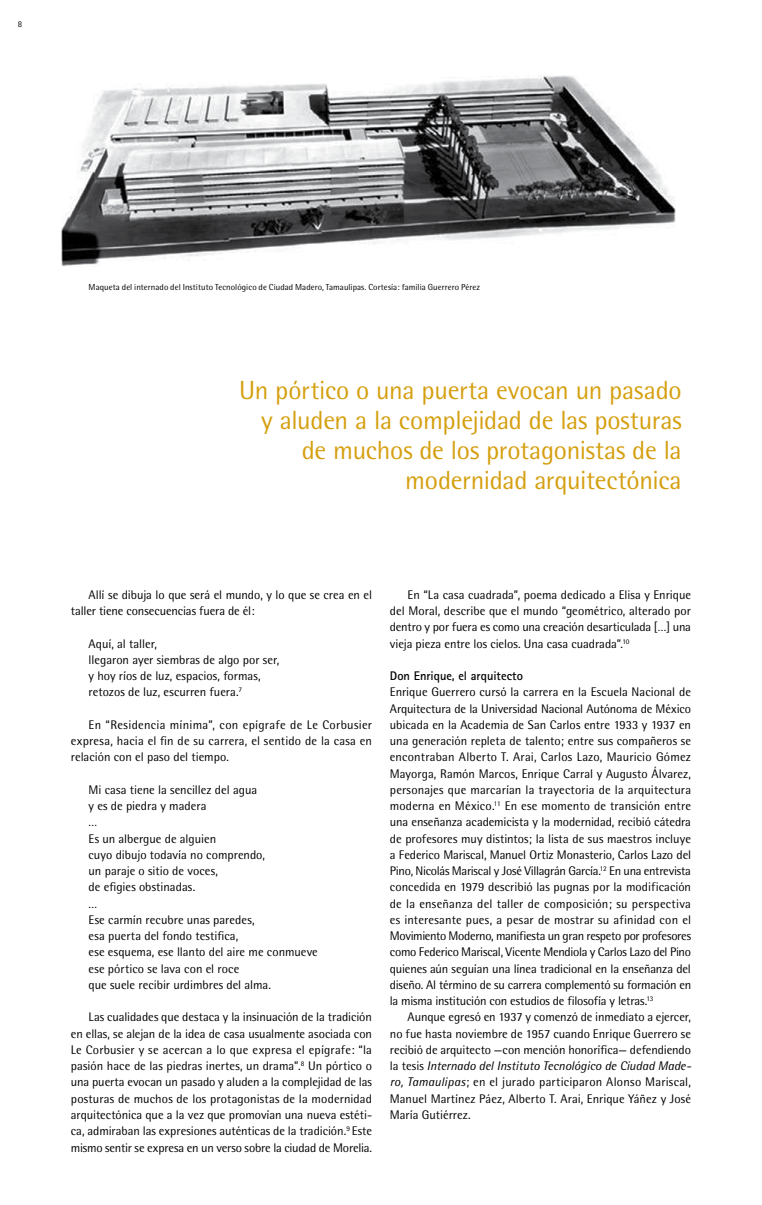
<style>
.page{position:relative;width:762px;height:1205px;background:#fff}
.page>*{position:absolute;margin:0;border:0;box-sizing:border-box;transform-origin:0 0}
.t1{font:26.25px/30px "Rotis Semi Sans";letter-spacing:-.01em;color:#d59f0f;text-align:right}
.t2{font:12.5px/16.2px "Rotis Semi Sans";color:#000;text-align:justify}
.t3{font:700 12.5px "Rotis Sans Serif";color:#000}
.t4{font:8.75px "Rotis Semi Sans";letter-spacing:.005em;color:#000}
.t5{font:8.75px "Rotis Sans Serif";color:#000}
.s1{font-style:italic}
</style>
<div class="page">
<img style="left:61px;top:75px;width:615px;height:192px">
<p class="t5" style="left:18px;top:19px;width:6px">8</p>
<p class="t4" style="left:89px;top:282px;width:393px">Maqueta del internado del Instituto Tecnológico de Ciudad Madero, Tamaulipas. Cortesía: familia Guerrero Pérez</p>
<h1 class="t1" style="left:239px;top:375px;width:444px">Un pórtico o una puerta evocan un pasado y aluden a la complejidad de las posturas de muchos de los protagonistas de la modernidad arquitectónica</h1>
<p class="t2" style="left:71px;top:586px;width:303px;text-indent:18px">Allí se dibuja lo que será el mundo, y lo que se crea en el taller tiene consecuencias fuera de él:</p>
<p class="t2" style="left:89px;top:635px;width:192px;text-align:left">Aquí, al taller,<br>llegaron ayer siembras de algo por ser, y hoy ríos de luz, espacios, formas, retozos de luz, escurren fuera.<sup>7</sup></p>
<p class="t2" style="left:71px;top:716px;width:303px;text-indent:18px">En “Residencia mínima”, con epígrafe de Le Corbusier expresa, hacia el fin de su carrera, el sentido de la casa en relación con el paso del tiempo.</p>
<p class="t2" style="left:89px;top:781px;width:231px;text-align:left">Mi casa tiene la sencillez del agua<br>y es de piedra y madera<br>…<br>Es un albergue de alguien<br>cuyo dibujo todavía no comprendo,<br>un paraje o sitio de voces,<br>de efigies obstinadas.<br>…<br>Ese carmín recubre unas paredes,<br>esa puerta del fondo testifica,<br>ese esquema, ese llanto del aire me conmueve ese pórtico se lava con el roce<br>que suele recibir urdimbres del alma.</p>
<p class="t2" style="left:71px;top:1009px;width:303px;text-indent:18px">Las cualidades que destaca y la insinuación de la tradición en ellas, se alejan de la idea de casa usualmente asociada con Le Corbusier y se acercan a lo que expresa el epígrafe: “la pasión hace de las piedras inertes, un drama”.<sup>8</sup> Un pórtico o una puerta evocan un pasado y aluden a la complejidad de las posturas de muchos de los protagonistas de la modernidad arquitectónica que a la vez que promovían una nueva estéti&shy;ca, admiraban las expresiones auténticas de la tradición.<sup>9</sup> Este mismo sentir se expresa en un verso sobre la ciudad de Morelia.</p>
<p class="t2" style="left:390px;top:586px;width:303px;text-indent:18px">En “La casa cuadrada”, poema dedicado a Elisa y Enrique del Moral, describe que el mundo “geométrico, alterado por dentro y por fuera es como una creación desarticulada […] una vieja pieza entre los cielos. Una casa cuadrada”.<sup>10</sup></p>
<p class="t3" style="left:390px;top:668px;width:135px">Don Enrique, el arquitecto</p>
<p class="t2" style="left:390px;top:684px;width:303px">Enrique Guerrero cursó la carrera en la Escuela Nacional de Arquitectura de la Universidad Nacional Autónoma de México ubicada en la Academia de San Carlos entre 1933 y 1937 en una generación repleta de talento; entre sus compañeros se encontraban Alberto T. Arai, Carlos Lazo, Mauricio Gómez Mayorga, Ramón Marcos, Enrique Carral y Augusto Álvarez, personajes que marcarían la trayectoria de la arquitectura moderna en México.<sup>11</sup> En ese momento de transición entre una enseñanza academicista y la modernidad, recibió cátedra de profesores muy distintos; la lista de sus maestros incluye a Federico Mariscal, Manuel Ortiz Monasterio, Carlos Lazo del Pino, Nicolás Mariscal y José Villagrán García.<sup>12</sup> En una entrevista concedida en 1979 describió las pugnas por la modificación de la enseñanza del taller de composición; su perspectiva es interesante pues, a pesar de mostrar su afinidad con el Movimiento Moderno, manifiesta un gran respeto por profesores como Federico Mariscal, Vicente Mendiola y Carlos Lazo del Pino quienes aún seguían una línea tradicional en la enseñanza del diseño. Al término de su carrera complementó su formación en la misma institución con estudios de filosofía y letras.<sup>13</sup></p>
<p class="t2" style="left:390px;top:1009px;width:303px;text-indent:18px">Aunque egresó en 1937 y comenzó de inmediato a ejercer, no fue hasta noviembre de 1957 cuando Enrique Guerrero se recibió de arquitecto —con mención honorífica— defendiendo la tesis <span class="s1">Internado del Instituto Tecnológico de Ciudad Made&shy;ro, Tamaulipas</span>; en el jurado participaron Alonso Mariscal, Manuel Martínez Páez, Alberto T. Arai, Enrique Yáñez y José María Gutiérrez.</p>
</div>
